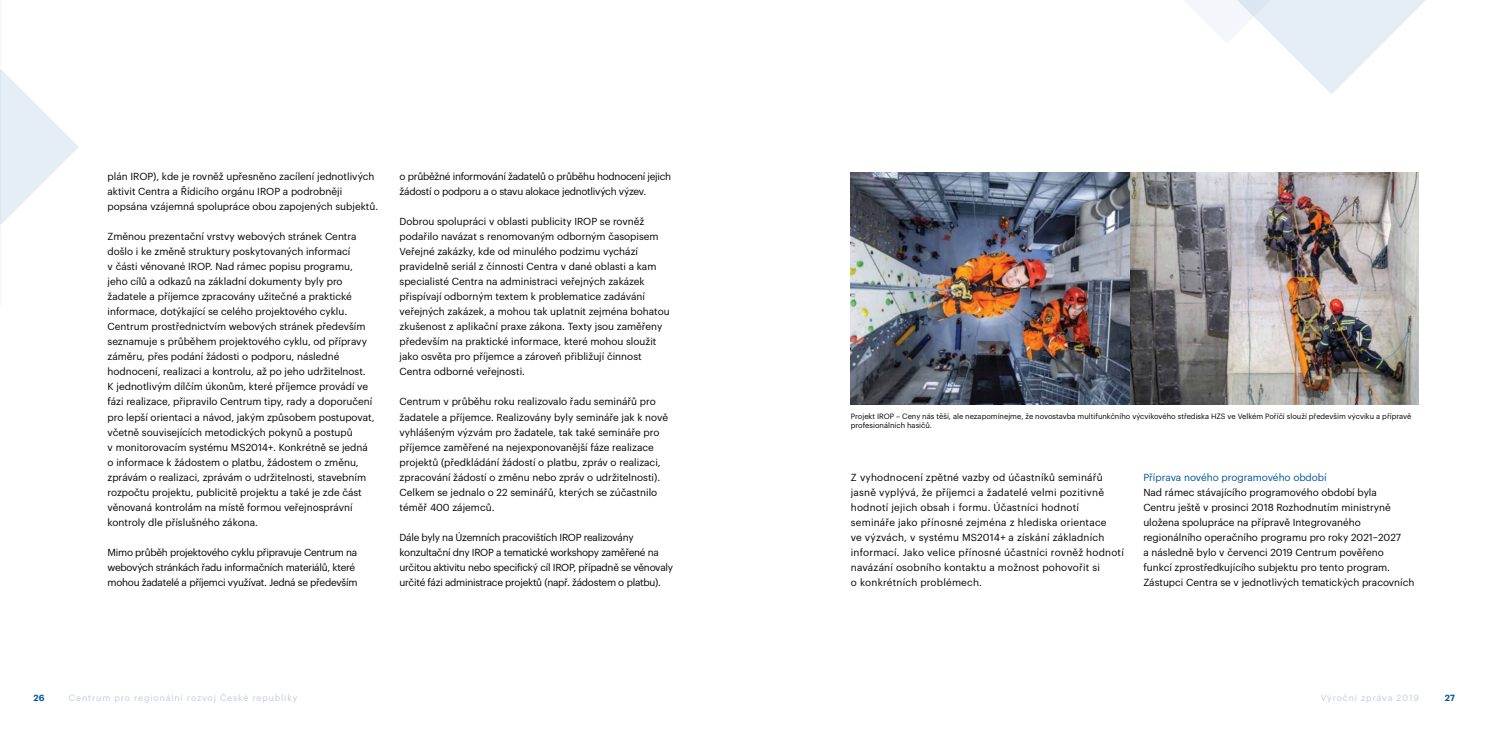
<style>
.page{position:relative;width:1489px;height:745px;background:#fff}
.page>*{position:absolute;margin:0;border:0;box-sizing:border-box;transform-origin:0 0}
.t1{font:10px/15px "Graphik";color:#000}
.t2{font:10px/15px "Graphik";letter-spacing:-.025em;color:#000}
.t3{font:10px/15px "Graphik";letter-spacing:.02em;color:#000}
.t4{font:10px "Graphik";color:#00539b}
.t5{font:8.75px "Graphik";letter-spacing:.1em;color:#c1c9e3}
.t6{font:600 8.75px "Graphik";color:#00539b}
.t7{font:7.5px/9px "Graphik";color:#000}
</style>
<div class="page">
<svg style="left:0;top:0;width:79px;height:305px"></svg>
<img style="left:850px;top:172px;width:568px;height:232px">
<svg style="left:1184px;top:0;width:242px;height:95px"></svg>
<p class="t1" style="left:107px;top:168px;width:272px">plán IROP), kde je rovněž upřesněno zacílení jednotlivých aktivit Centra a Řídicího orgánu IROP a podrobněji popsána vzájemná spolupráce obou zapojených subjektů.</p>
<p class="t1" style="left:107px;top:228px;width:268px">Změnou prezentační vrstvy webových stránek Centra došlo i ke změně struktury poskytovaných informací<br>v části věnované IROP. Nad rámec popisu programu, jeho cílů a odkazů na základní dokumenty byly pro žadatele a příjemce zpracovány užitečné a praktické informace, dotýkající se celého projektového cyklu.<br>Centrum prostřednictvím webových stránek především seznamuje s průběhem projektového cyklu, od přípravy záměru, přes podání žádosti o podporu, následné hodnocení, realizaci a kontrolu, až po jeho udržitelnost.<br>K jednotlivým dílčím úkonům, které příjemce provádí ve fázi realizace, připravilo Centrum tipy, rady a doporučení pro lepší orientaci a návod, jakým způsobem postupovat, včetně souvisejících metodických pokynů a postupů<br>v monitorovacím systému MS2014+. Konkrétně se jedná o informace k žádostem o platbu, žádostem o změnu, zprávám o realizaci, zprávám o udržitelnosti, stavebním rozpočtu projektu, publicitě projektu a také je zde část věnovaná kontrolám na místě formou veřejnosprávní kontroly dle příslušného zákona.</p>
<p class="t2" style="left:107px;top:543px;width:251px">Mimo průběh projektového cyklu připravuje Centrum na webových stránkách řadu informačních materiálů, které mohou žadatelé a příjemci využívat. Jedná se především</p>
<p class="t2" style="left:399px;top:168px;width:273px">o průběžné informování žadatelů o průběhu hodnocení jejich žádostí o podporu a o stavu alokace jednotlivých výzev.</p>
<p class="t1" style="left:399px;top:213px;width:272px">Dobrou spolupráci v oblasti publicity IROP se rovněž podařilo navázat s renomovaným odborným časopisem Veřejné zakázky, kde od minulého podzimu vychází pravidelně seriál z činnosti Centra v dané oblasti a kam specialisté Centra na administraci veřejných zakázek přispívají odborným textem k problematice zadávání veřejných zakázek, a mohou tak uplatnit zejména bohatou zkušenost z aplikační praxe zákona. Texty jsou zaměřeny především na praktické informace, které mohou sloužit jako osvěta pro příjemce a zároveň přibližují činnost Centra odborné veřejnosti.</p>
<p class="t1" style="left:399px;top:393px;width:270px">Centrum v průběhu roku realizovalo řadu seminářů pro žadatele a příjemce. Realizovány byly semináře jak k nově vyhlášeným výzvám pro žadatele, tak také semináře pro příjemce zaměřené na nejexponovanější fáze realizace projektů (předkládání žádostí o platbu, zpráv o realizaci, zpracování žádostí o změnu nebo zpráv o udržitelnosti).<br>Celkem se jednalo o 22 seminářů, kterých se zúčastnilo téměř 400 zájemců.</p>
<p class="t2" style="left:399px;top:528px;width:275px">Dále byly na Územních pracovištích IROP realizovány konzultační dny IROP a tematické workshopy zaměřené na určitou aktivitu nebo specifický cíl IROP, případně se věnovaly určité fázi administrace projektů (např. žádostem o platbu).</p>
<p class="t7" style="left:850px;top:411px;width:562px">Projekt IROP – Ceny nás těší, ale nezapomínejme, že novostavba multifunkčního výcvikového střediska HZS ve Velkém Poříčí slouží především výcviku a přípravě profesionálních hasičů.</p>
<p class="t3" style="left:850px;top:468px;width:274px">Z vyhodnocení zpětné vazby od účastníků seminářů jasně vyplývá, že příjemci a žadatelé velmi pozitivně hodnotí jejich obsah i formu. Účastníci hodnotí semináře jako přínosné zejména z hlediska orientace<br>ve výzvách, v systému MS2014+ a získání základních informací. Jako velice přínosné účastníci rovněž hodnotí navázání osobního kontaktu a možnost pohovořit si<br>o konkrétních problémech.</p>
<p class="t4" style="left:1143px;top:469px;width:185px">Příprava nového programového období</p>
<p class="t1" style="left:1143px;top:483px;width:273px">Nad rámec stávajícího programového období byla<br>Centru ještě v prosinci 2018 Rozhodnutím ministryně uložena spolupráce na přípravě Integrovaného regionálního operačního programu pro roky 2021–2027<br>a následně bylo v červenci 2019 Centrum pověřeno funkcí zprostředkujícího subjektu pro tento program.<br>Zástupci Centra se v jednotlivých tematických pracovních</p>
<p class="t6" style="left:34px;top:690px;width:12px">26</p>
<p class="t5" style="left:69px;top:691px;width:230px">Centrum pro regionální rozvoj České republiky</p>
<p class="t5" style="left:1320px;top:691px;width:99px">Výroční zpráva 2019</p>
<p class="t6" style="left:1444px;top:690px;width:12px">27</p>
</div>
